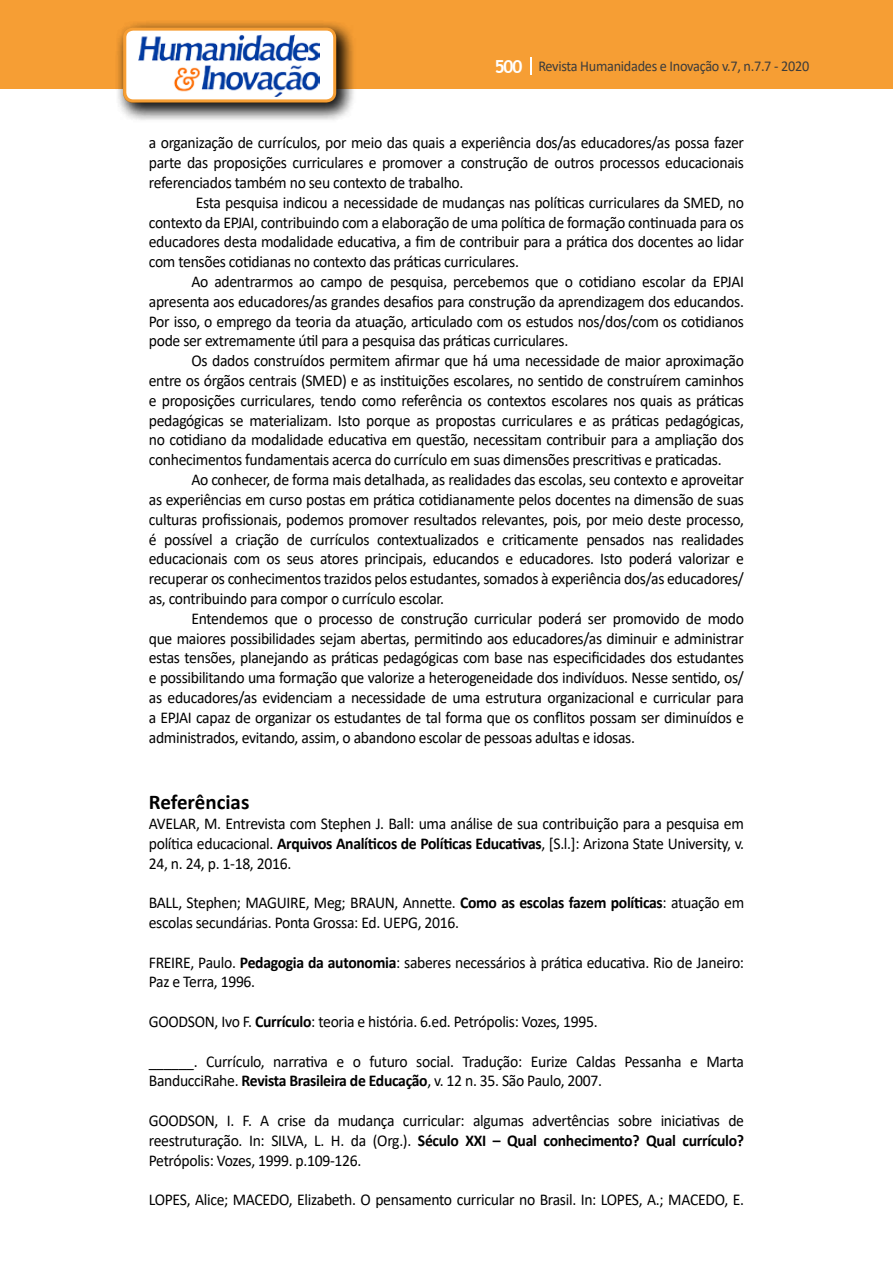
<style>
.page{position:relative;width:893px;height:1263px;background:#fff}
.page>*{position:absolute;margin:0;border:0;box-sizing:border-box;transform-origin:0 0}
.t1{font:700 21px "Calibri";color:#000}
.t2{font:16.5px/19.8px "Calibri";letter-spacing:-.02em;color:#000;text-align:justify;scale:.95 1}
.t3{font:15px "Calibri";letter-spacing:-.02em;color:#3c3c3b;scale:.95 1}
.s1{font-family:"Trebuchet MS";font-weight:700;font-size:18px;color:#fff}
.s2{font-weight:700}
</style>
<div class="page">
<div style="left:0;top:0;width:893px;height:88px;background:#f69e34"></div>
<svg style="left:530px;top:57px;width:2px;height:18px"></svg>
<div style="left:115px;top:19px;width:241px;height:103px;background:#000;opacity:.75"></div>
<div style="left:125px;top:29px;width:210px;height:72px;background:#fff;border-radius:9px"></div>
<img style="left:139px;top:35px;width:180px;height:62px">
<div style="left:123px;top:28px;width:213px;height:74px;border:3px solid #f69e34;border-radius:9px"></div>
<p class="t3" style="left:495px;top:56px;width:333px"><span class="s1">500</span> Revista Humanidades e Inovação v.7, n.7.7 - 2020</p>
<p class="t2" style="left:149px;top:133px;width:628px">a organização de currículos, por meio das quais a experiência dos/as educadores/as possa fazer parte das proposições curriculares e promover a construção de outros processos educacionais referenciados também no seu contexto de trabalho.</p>
<p class="t2" style="left:149px;top:192px;width:628px;text-indent:47px">Esta pesquisa indicou a necessidade de mudanças nas políticas curriculares da SMED, no contexto da EPJAI, contribuindo com a elaboração de uma política de formação continuada para os educadores desta modalidade educativa, a fim de contribuir para a prática dos docentes ao lidar com tensões cotidianas no contexto das práticas curriculares.</p>
<p class="t2" style="left:149px;top:271px;width:628px;text-indent:43px">Ao adentrarmos ao campo de pesquisa, percebemos que o cotidiano escolar da EPJAI apresenta aos educadores/as grandes desafios para construção da aprendizagem dos educandos.<br>Por isso, o emprego da teoria da atuação, articulado com os estudos nos/dos/com os cotidianos pode ser extremamente útil para a pesquisa das práticas curriculares.</p>
<p class="t2" style="left:149px;top:350px;width:628px;text-indent:43px">Os dados construídos permitem afirmar que há uma necessidade de maior aproximação entre os órgãos centrais (SMED) e as instituições escolares, no sentido de construírem caminhos e proposições curriculares, tendo como referência os contextos escolares nos quais as práticas pedagógicas se materializam. Isto porque as propostas curriculares e as práticas pedagógicas, no cotidiano da modalidade educativa em questão, necessitam contribuir para a ampliação dos conhecimentos fundamentais acerca do currículo em suas dimensões prescritivas e praticadas.</p>
<p class="t2" style="left:149px;top:469px;width:628px;text-indent:43px">Ao conhecer, de forma mais detalhada, as realidades das escolas, seu contexto e aproveitar as experiências em curso postas em prática cotidianamente pelos docentes na dimensão de suas culturas profissionais, podemos promover resultados relevantes, pois, por meio deste processo, é possível a criação de currículos contextualizados e criticamente pensados nas realidades educacionais com os seus atores principais, educandos e educadores. Isto poderá valorizar e recuperar os conhecimentos trazidos pelos estudantes, somados à experiência dos/as educadores/ as, contribuindo para compor o currículo escolar.</p>
<p class="t2" style="left:149px;top:608px;width:628px;text-indent:43px">Entendemos que o processo de construção curricular poderá ser promovido de modo que maiores possibilidades sejam abertas, permitindo aos educadores/as diminuir e administrar estas tensões, planejando as práticas pedagógicas com base nas especificidades dos estudantes e possibilitando uma formação que valorize a heterogeneidade dos indivíduos. Nesse sentido, os/ as educadores/as evidenciam a necessidade de uma estrutura organizacional e curricular para a EPJAI capaz de organizar os estudantes de tal forma que os conflitos possam ser diminuídos e administrados, evitando, assim, o abandono escolar de pessoas adultas e idosas.</p>
<p class="t1" style="left:149px;top:787px;width:102px">Referências</p>
<p class="t2" style="left:149px;top:813px;width:628px">AVELAR, M. Entrevista com Stephen J. Ball: uma análise de sua contribuição para a pesquisa em política educacional. <span class="s2">Arquivos Analíticos de Políticas Educativas</span>, [S.l.]: Arizona State University, v.<br>24, n. 24, p. 1-18, 2016.</p>
<p class="t2" style="left:149px;top:892px;width:628px">BALL, Stephen; MAGUIRE, Meg; BRAUN, Annette. <span class="s2">Como as escolas fazem políticas</span>: atuação em escolas secundárias. Ponta Grossa: Ed. UEPG, 2016.</p>
<p class="t2" style="left:149px;top:952px;width:628px">FREIRE, Paulo. <span class="s2">Pedagogia da autonomia</span>: saberes necessários à prática educativa. Rio de Janeiro:<br>Paz e Terra, 1996.</p>
<p class="t2" style="left:149px;top:1011px;width:474px">GOODSON, Ivo F. <span class="s2">Currículo</span>: teoria e história. 6.ed. Petrópolis: Vozes, 1995.</p>
<p class="t2" style="left:149px;top:1051px;width:628px">______. Currículo, narrativa e o futuro social. Tradução: Eurize Caldas Pessanha e Marta<br>BanducciRahe. <span class="s2">Revista Brasileira de Educação</span>, v. 12 n. 35. São Paulo, 2007.</p>
<p class="t2" style="left:149px;top:1110px;width:628px">GOODSON, I. F. A crise da mudança curricular: algumas advertências sobre iniciativas de reestruturação. In: SILVA, L. H. da (Org.). <span class="s2">Século XXI – Qual conhecimento? Qual currículo?<br></span>Petrópolis: Vozes, 1999. p.109-126.</p>
<p class="t2" style="left:149px;top:1189px;width:628px">LOPES, Alice; MACEDO, Elizabeth. O pensamento curricular no Brasil. In: LOPES, A.; MACEDO, E.</p>
</div>
